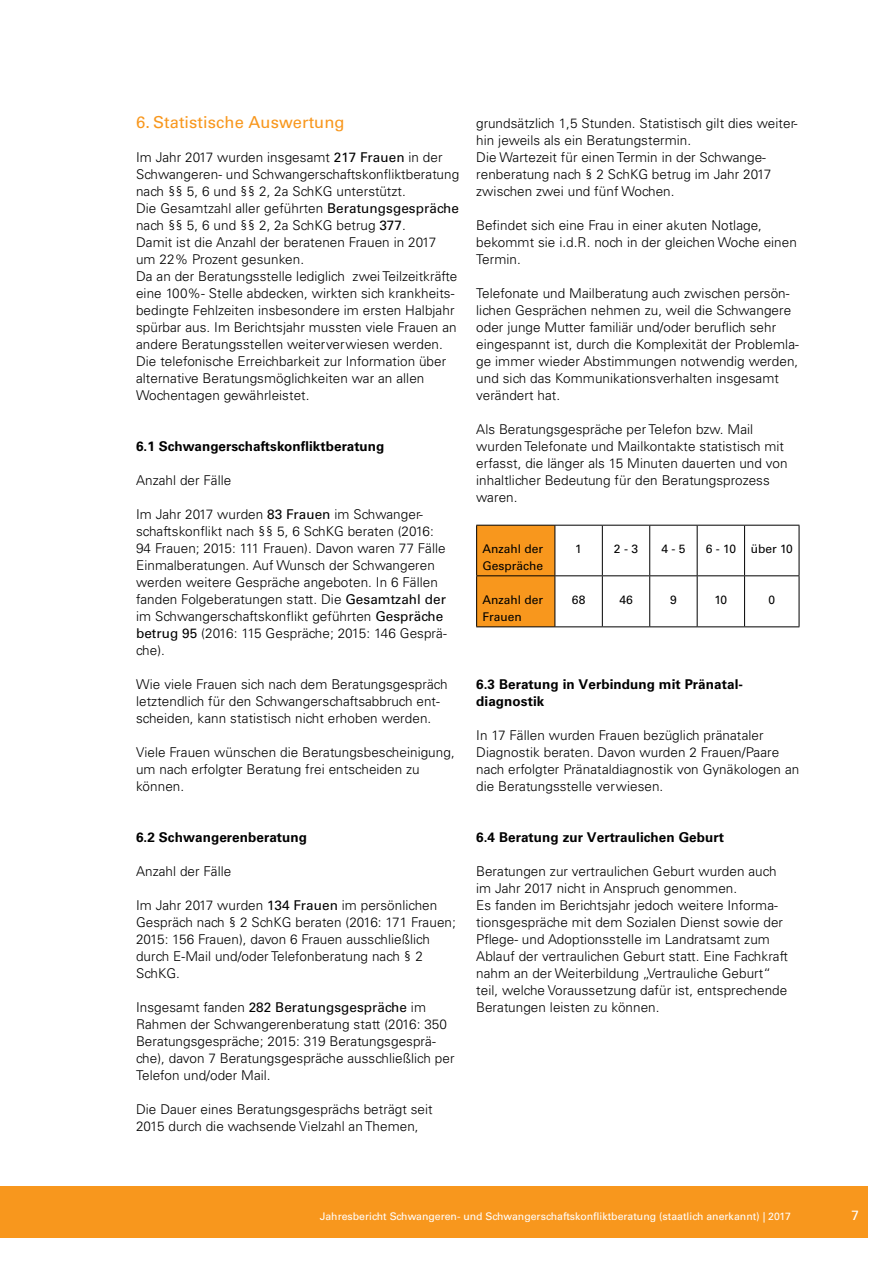
<style>
.page{position:relative;width:893px;height:1263px;background:#fff}
.page>*{position:absolute;margin:0;border:0;box-sizing:border-box;transform-origin:0 0}
.t1{font:16.5px "Univers LT Std";letter-spacing:.005em;color:#f8971d}
.t2{font:300 13.5px/17px "Univers LT Std";letter-spacing:.005em;color:#000}
.t3{font:700 13.5px/17px "Univers LT Std";letter-spacing:.005em;color:#000}
.t4{font:13.5px "Univers LT Std";color:#fff}
.t5{font:12px/17px "Univers LT Std";color:#000}
.t6{font:10.5px "Univers LT Std";color:#fff}
.s1{font-weight:400}
</style>
<div class="page">
<div style="left:0;top:1186px;width:867px;height:51px;background:#f8971d"></div>
<div style="left:477px;top:526px;width:78px;height:100px;background:#f8971d"></div>
<hr style="left:799px;top:525px;width:1px;height:50px;background:#000">
<hr style="left:799px;top:576px;width:1px;height:50px;background:#000">
<hr style="left:476px;top:525px;width:79px;height:1px;background:#000">
<hr style="left:476px;top:525px;width:1px;height:50px;background:#000">
<hr style="left:555px;top:525px;width:47px;height:1px;background:#000">
<hr style="left:555px;top:525px;width:1px;height:50px;background:#000">
<hr style="left:602px;top:525px;width:48px;height:1px;background:#000">
<hr style="left:602px;top:525px;width:1px;height:50px;background:#000">
<hr style="left:650px;top:525px;width:47px;height:1px;background:#000">
<hr style="left:649px;top:525px;width:1px;height:50px;background:#000">
<hr style="left:697px;top:525px;width:48px;height:1px;background:#000">
<hr style="left:697px;top:525px;width:1px;height:50px;background:#000">
<hr style="left:745px;top:525px;width:54px;height:1px;background:#000">
<hr style="left:744px;top:525px;width:1px;height:50px;background:#000">
<hr style="left:476px;top:575px;width:79px;height:1px;background:#000">
<hr style="left:476px;top:576px;width:1px;height:50px;background:#000">
<hr style="left:555px;top:575px;width:47px;height:1px;background:#000">
<hr style="left:555px;top:576px;width:1px;height:50px;background:#000">
<hr style="left:602px;top:575px;width:48px;height:1px;background:#000">
<hr style="left:602px;top:576px;width:1px;height:50px;background:#000">
<hr style="left:650px;top:575px;width:47px;height:1px;background:#000">
<hr style="left:649px;top:576px;width:1px;height:50px;background:#000">
<hr style="left:697px;top:575px;width:48px;height:1px;background:#000">
<hr style="left:697px;top:576px;width:1px;height:50px;background:#000">
<hr style="left:745px;top:575px;width:54px;height:1px;background:#000">
<hr style="left:744px;top:576px;width:1px;height:50px;background:#000">
<hr style="left:476px;top:626px;width:79px;height:1px;background:#000">
<hr style="left:555px;top:626px;width:47px;height:1px;background:#000">
<hr style="left:602px;top:626px;width:48px;height:1px;background:#000">
<hr style="left:650px;top:626px;width:47px;height:1px;background:#000">
<hr style="left:697px;top:626px;width:48px;height:1px;background:#000">
<hr style="left:745px;top:626px;width:54px;height:1px;background:#000">
<p class="t1" style="left:136px;top:112px;width:210px">6. Statistische Auswertung</p>
<p class="t2" style="left:136px;top:148px;width:325px">Im Jahr 2017 wurden insgesamt <span class="s1">217 Frauen</span> in der Schwangeren- und Schwangerschaftskonfliktberatung nach §§ 5, 6 und §§ 2, 2a SchKG unterstützt.<br>Die Gesamtzahl aller geführten <span class="s1">Beratungsgespräche </span>nach §§ 5, 6 und §§ 2, 2a SchKG betrug <span class="s1">377</span>.<br>Damit ist die Anzahl der beratenen Frauen in 2017 um 22% Prozent gesunken.<br>Da an der Beratungsstelle lediglich zwei Teilzeitkräfte eine 100%- Stelle abdecken, wirkten sich krankheits&shy;bedingte Fehlzeiten insbesondere im ersten Halbjahr spürbar aus. Im Berichtsjahr mussten viele Frauen an andere Beratungsstellen weiterverwiesen werden.<br>Die telefonische Erreichbarkeit zur Information über alternative Beratungsmöglichkeiten war an allen Wochentagen gewährleistet.</p>
<p class="t3" style="left:136px;top:438px;width:250px">6.1 Schwangerschaftskonfliktberatung</p>
<p class="t2" style="left:136px;top:472px;width:97px">Anzahl der Fälle</p>
<p class="t2" style="left:136px;top:506px;width:312px">Im Jahr 2017 wurden <span class="s1">83 Frauen</span> im Schwanger&shy;schaftskonflikt nach §§ 5, 6 SchKG beraten (2016:<br>94 Frauen; 2015: 111 Frauen). Davon waren 77 Fälle Einmalberatungen. Auf Wunsch der Schwangeren werden weitere Gespräche angeboten. In 6 Fällen fanden Folgeberatungen statt. Die <span class="s1">Gesamtzahl der </span>im Schwangerschaftskonflikt geführten <span class="s1">Gespräche betrug 95</span> (2016: 115 Gespräche; 2015: 146 Gesprä&shy;che).</p>
<p class="t2" style="left:136px;top:676px;width:313px">Wie viele Frauen sich nach dem Beratungsgespräch letztendlich für den Schwangerschaftsabbruch ent&shy;scheiden, kann statistisch nicht erhoben werden.</p>
<p class="t2" style="left:136px;top:744px;width:320px">Viele Frauen wünschen die Beratungsbescheinigung, um nach erfolgter Beratung frei entscheiden zu können.</p>
<p class="t3" style="left:136px;top:829px;width:173px">6.2 Schwangerenberatung</p>
<p class="t2" style="left:136px;top:863px;width:97px">Anzahl der Fälle</p>
<p class="t2" style="left:136px;top:897px;width:321px">Im Jahr 2017 wurden <span class="s1">134 Frauen</span> im persönlichen Gespräch nach § 2 SchKG beraten (2016: 171 Frauen; 2015: 156 Frauen), davon 6 Frauen ausschließlich durch E-Mail und/oder Telefonberatung nach § 2<br>SchKG.</p>
<p class="t2" style="left:136px;top:999px;width:320px">Insgesamt fanden <span class="s1">282 Beratungsgespräche</span> im Rahmen der Schwangerenberatung statt (2016: 350<br>Beratungsgespräche; 2015: 319 Beratungsgesprä&shy;che), davon 7 Beratungsgespräche ausschließlich per Telefon und/oder Mail.</p>
<p class="t2" style="left:136px;top:1101px;width:298px">Die Dauer eines Beratungsgesprächs beträgt seit<br>2015 durch die wachsende Vielzahl an Themen,</p>
<p class="t2" style="left:476px;top:114px;width:323px">grundsätzlich 1,5 Stunden. Statistisch gilt dies weiter&shy;hin jeweils als ein Beratungstermin.<br>Die Wartezeit für einen Termin in der Schwange&shy;renberatung nach § 2 SchKG betrug im Jahr 2017 zwischen zwei und fünf Wochen.</p>
<p class="t2" style="left:476px;top:216px;width:322px">Befindet sich eine Frau in einer akuten Notlage, bekommt sie i.d.R. noch in der gleichen Woche einen<br>Termin.</p>
<p class="t2" style="left:476px;top:285px;width:324px">Telefonate und Mailberatung auch zwischen persön&shy;lichen Gesprächen nehmen zu, weil die Schwangere oder junge Mutter familiär und/oder beruflich sehr eingespannt ist, durch die Komplexität der Problemla&shy;ge immer wieder Abstimmungen notwendig werden, und sich das Kommunikationsverhalten insgesamt verändert hat.</p>
<p class="t2" style="left:476px;top:421px;width:313px">Als Beratungsgespräche per Telefon bzw. Mail wurden Telefonate und Mailkontakte statistisch mit erfasst, die länger als 15 Minuten dauerten und von inhaltlicher Bedeutung für den Beratungsprozess waren.</p>
<p class="t5" style="left:483px;top:540px;width:62px">Anzahl der<br>Gespräche</p>
<p class="t5" style="left:575px;top:540px;width:8px">1</p>
<p class="t5" style="left:614px;top:540px;width:26px">2 - 3</p>
<p class="t5" style="left:661px;top:540px;width:26px">4 - 5</p>
<p class="t5" style="left:706px;top:540px;width:89px">6 - 10 über 10</p>
<p class="t5" style="left:483px;top:591px;width:62px">Anzahl der<br>Frauen</p>
<p class="t5" style="left:572px;top:591px;width:15px">68</p>
<p class="t5" style="left:619px;top:591px;width:15px">46</p>
<p class="t5" style="left:670px;top:591px;width:8px">9</p>
<p class="t5" style="left:714px;top:591px;width:14px">10</p>
<p class="t5" style="left:768px;top:591px;width:8px">0</p>
<p class="t3" style="left:476px;top:676px;width:268px">6.3 Beratung in Verbindung mit Pränatal&shy;diagnostik</p>
<p class="t2" style="left:476px;top:727px;width:325px">In 17 Fällen wurden Frauen bezüglich pränataler Diagnostik beraten. Davon wurden 2 Frauen/Paare nach erfolgter Pränataldiagnostik von Gynäkologen an die Beratungsstelle verwiesen.</p>
<p class="t3" style="left:476px;top:829px;width:249px">6.4 Beratung zur Vertraulichen Geburt</p>
<p class="t2" style="left:476px;top:863px;width:313px">Beratungen zur vertraulichen Geburt wurden auch im Jahr 2017 nicht in Anspruch genommen.<br>Es fanden im Berichtsjahr jedoch weitere Informa&shy;tionsgespräche mit dem Sozialen Dienst sowie der Pflege- und Adoptionsstelle im Landratsamt zum Ablauf der vertraulichen Geburt statt. Eine Fachkraft nahm an der Weiterbildung „Vertrauliche Geburt“ teil, welche Voraussetzung dafür ist, entsprechende Beratungen leisten zu können.</p>
<p class="t6" style="left:320px;top:1210px;width:473px">Jahresbericht Schwangeren- und Schwangerschaftskonfliktberatung (staatlich anerkannt) | 2017</p>
<p class="t4" style="left:851px;top:1208px;width:9px">7</p>
</div>
